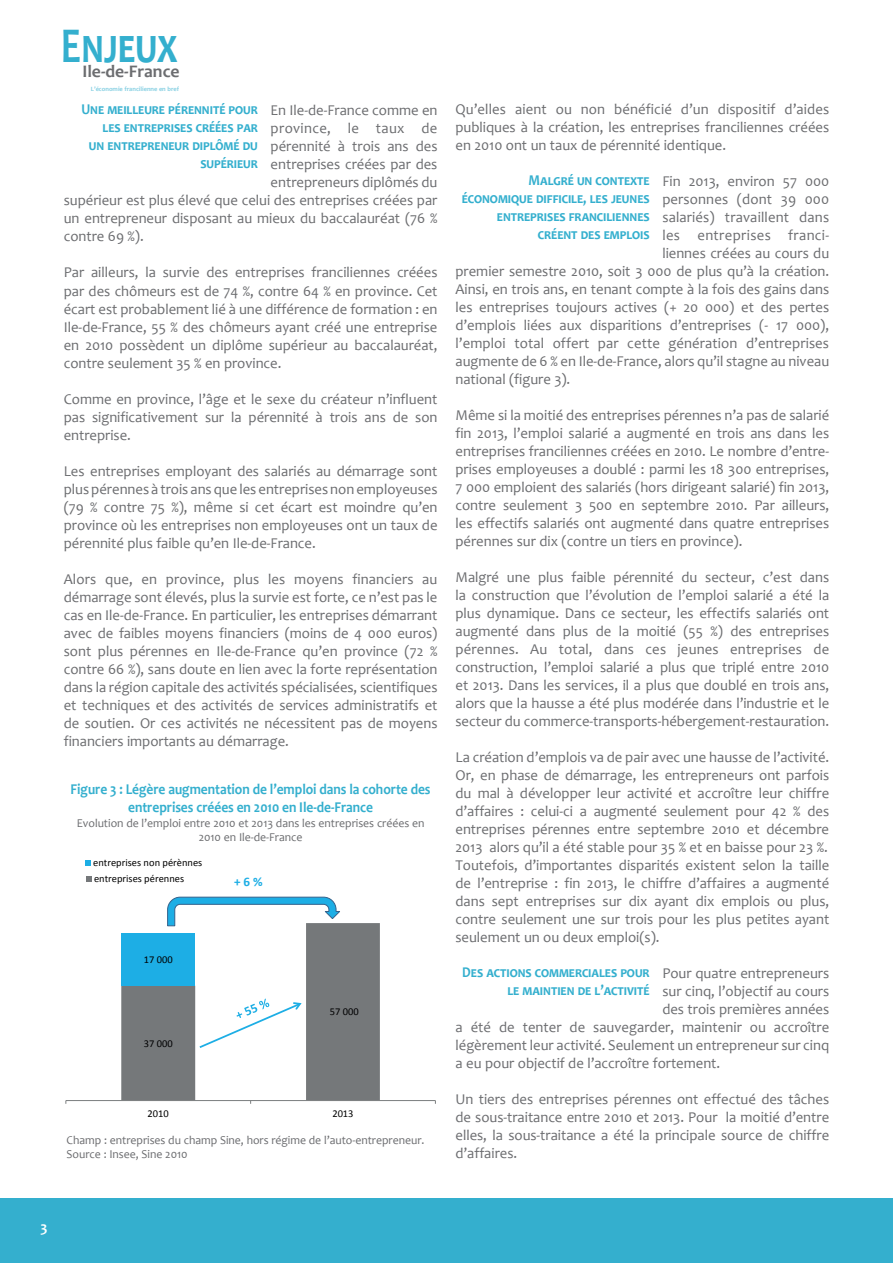
<style>
.page{position:relative;width:893px;height:1263px;background:#fff}
.page>*{position:absolute;margin:0;border:0;box-sizing:border-box;transform-origin:0 0}
.t1{font:700 50.4px "Candara";color:#34afce;scale:.77 1}
.t2{font:700 17.7px "Candara";color:#6c6d70}
.t3{font:15px/18px "Candara";color:#6c6d70;text-align:justify}
.t4{font:700 15px/18px "Candara";letter-spacing:.02em;color:#34afce;text-align:right;scale:.9 1}
.t5{font:700 15px/18px "Candara";color:#34afce;text-align:center;scale:.9 1}
.t6{font:700 15px/18px "Candara";letter-spacing:.105em;color:#34afce;text-align:right;scale:.9 1}
.t7{font:15px "Candara";letter-spacing:.025em;color:#6c6d70}
.t8{font:15px "Candara";letter-spacing:.02em;color:#6c6d70}
.t9{font:700 15px "Candara";color:#fff}
.t10{font:700 13.05px "Calibri";color:#1daee5}
.t11{font:12px/14.4px "Candara";color:#6c6d70;text-align:center}
.t12{font:10.5px/16px "Calibri";color:#000001}
.t13{font:700 6.45px "Candara";color:#85cfe2}
</style>
<div class="page">
<div style="left:0;top:1198px;width:893px;height:65px;background:#34afce"></div>
<svg style="left:121px;top:923px;width:259px;height:177px;fill:#75787a"></svg>
<div style="left:121px;top:934px;width:74px;height:52px;background:#1daee5"></div>
<hr style="left:66px;top:1100px;width:369px;height:1px;background:#7b7e7f">
<svg style="left:85px;top:860px;width:6px;height:6px"></svg>
<svg style="left:86px;top:876px;width:5px;height:6px"></svg>
<svg style="left:167px;top:897px;width:174px;height:29px"></svg>
<svg style="left:198px;top:999px;width:105px;height:50px"></svg>
<h1 class="t1" style="left:61px;top:14px;width:153px">Enjeux</h1>
<p class="t2" style="left:82px;top:61px;width:99px">Ile-de-France</p>
<p class="t13" style="left:91px;top:85px;width:90px">L’économie francilienne en bref</p>
<p class="t6" style="left:81px;top:100px;width:198px">Une meilleure pérennité pour les entreprises créées par<br>un entrepreneur diplômé du supérieur</p>
<p class="t3" style="left:271px;top:101px;width:168px">En Ile-de-France comme en</p>
<p class="t8" style="left:271px;top:119px;width:168px">province, le taux de</p>
<p class="t3" style="left:271px;top:137px;width:168px">pérennité à trois ans des</p>
<p class="t3" style="left:271px;top:155px;width:168px">entreprises créées par des</p>
<p class="t3" style="left:271px;top:173px;width:168px">entrepreneurs diplômés du</p>
<p class="t3" style="left:64px;top:191px;width:375px">supérieur est plus élevé que celui des entreprises créées par</p>
<p class="t3" style="left:64px;top:209px;width:375px">un entrepreneur disposant au mieux du baccalauréat (76 %</p>
<p class="t3" style="left:64px;top:227px;width:81px">contre 69 %).</p>
<p class="t3" style="left:64px;top:263px;width:375px">Par ailleurs, la survie des entreprises franciliennes créées par des chômeurs est de 74 %, contre 64 % en province. Cet écart est probablement lié à une différence de formation : en Ile-de-France, 55 % des chômeurs ayant créé une entreprise en 2010 possèdent un diplôme supérieur au baccalauréat, contre seulement 35 % en province.</p>
<p class="t3" style="left:64px;top:389px;width:375px">Comme en province, l’âge et le sexe du créateur n’influent pas significativement sur la pérennité à trois ans de son entreprise.</p>
<p class="t3" style="left:64px;top:461px;width:375px">Les entreprises employant des salariés au démarrage sont plus pérennes à trois ans que les entreprises non employeuses (79 % contre 75 %), même si cet écart est moindre qu’en province où les entreprises non employeuses ont un taux de pérennité plus faible qu’en Ile-de-France.</p>
<p class="t3" style="left:64px;top:569px;width:375px">Alors que, en province, plus les moyens financiers au démarrage sont élevés, plus la survie est forte, ce n’est pas le cas en Ile-de-France. En particulier, les entreprises démarrant avec de faibles moyens financiers (moins de 4 000 euros) sont plus pérennes en Ile-de-France qu’en province (72 % contre 66 %), sans doute en lien avec la forte représentation dans la région capitale des activités spécialisées, scientifiques et techniques et des activités de services administratifs et de soutien. Or ces activités ne nécessitent pas de moyens financiers importants au démarrage.</p>
<p class="t5" style="left:71px;top:780px;width:401px">Figure 3 : Légère augmentation de l’emploi dans la cohorte des entreprises créées en 2010 en Ile-de-France</p>
<p class="t11" style="left:77px;top:815px;width:349px">Evolution de l’emploi entre 2010 et 2013 dans les entreprises créées en<br>2010 en Ile-de-France</p>
<p class="t12" style="left:93px;top:854px;width:111px">entreprises non pérènnes entreprises pérennes</p>
<p class="t12" style="left:144px;top:952px;width:30px">17 000</p>
<p class="t12" style="left:144px;top:1035px;width:30px">37 000</p>
<p class="t10" style="left:234px;top:873px;width:30px">+6%</p>
<p class="t12" style="left:330px;top:1004px;width:30px">57 000</p>
<p class="t12" style="left:148px;top:1105px;width:23px">2010</p>
<p class="t12" style="left:332px;top:1105px;width:23px">2013</p>
<p class="t11" style="left:67px;top:1132px;width:359px">Champ : entreprises du champ Sine, hors régime de l’auto-entrepreneur.</p>
<p class="t11" style="left:67px;top:1147px;width:123px">Source : Insee, Sine 2010</p>
<p class="t3" style="left:455px;top:100px;width:375px">Qu’elles aient ou non bénéficié d’un dispositif d’aides publiques à la création, les entreprises franciliennes créées en 2010 ont un taux de pérennité identique.</p>
<p class="t4" style="left:462px;top:170px;width:210px">Malgré un contexte économique difficile, les jeunes entreprises franciliennes créent des emplois</p>
<p class="t3" style="left:662px;top:172px;width:168px">Fin 2013, environ 57 000</p>
<p class="t3" style="left:662px;top:190px;width:168px">personnes (dont 39 000</p>
<p class="t3" style="left:662px;top:208px;width:168px">salariés) travaillent dans</p>
<p class="t7" style="left:662px;top:226px;width:168px">les entreprises franci-</p>
<p class="t3" style="left:662px;top:244px;width:168px">liennes créées au cours du</p>
<p class="t3" style="left:455px;top:262px;width:375px">premier semestre 2010, soit 3 000 de plus qu’à la création.</p>
<p class="t3" style="left:455px;top:280px;width:375px">Ainsi, en trois ans, en tenant compte à la fois des gains dans</p>
<p class="t3" style="left:455px;top:298px;width:375px">les entreprises toujours actives (+ 20 000) et des pertes</p>
<p class="t3" style="left:455px;top:316px;width:375px">d’emplois liées aux disparitions d’entreprises (- 17 000),</p>
<p class="t3" style="left:455px;top:334px;width:375px">l’emploi total offert par cette génération d’entreprises</p>
<p class="t3" style="left:455px;top:352px;width:375px">augmente de 6 % en Ile-de-France, alors qu’il stagne au niveau</p>
<p class="t3" style="left:455px;top:370px;width:116px">national (figure 3).</p>
<p class="t3" style="left:455px;top:406px;width:375px">Même si la moitié des entreprises pérennes n’a pas de salarié fin 2013, l’emploi salarié a augmenté en trois ans dans les entreprises franciliennes créées en 2010. Le nombre d’entre&shy;prises employeuses a doublé : parmi les 18 300 entreprises, 7 000 emploient des salariés (hors dirigeant salarié) fin 2013, contre seulement 3 500 en septembre 2010. Par ailleurs, les effectifs salariés ont augmenté dans quatre entreprises pérennes sur dix (contre un tiers en province).</p>
<p class="t3" style="left:455px;top:568px;width:375px">Malgré une plus faible pérennité du secteur, c’est dans la construction que l’évolution de l’emploi salarié a été la plus dynamique. Dans ce secteur, les effectifs salariés ont augmenté dans plus de la moitié (55 %) des entreprises pérennes. Au total, dans ces jeunes entreprises de construction, l’emploi salarié a plus que triplé entre 2010 et 2013. Dans les services, il a plus que doublé en trois ans, alors que la hausse a été plus modérée dans l’industrie et le secteur du commerce-transports-hébergement-restauration.</p>
<p class="t3" style="left:455px;top:748px;width:375px">La création d’emplois va de pair avec une hausse de l’activité.<br>Or, en phase de démarrage, les entrepreneurs ont parfois du mal à développer leur activité et accroître leur chiffre d’affaires : celui-ci a augmenté seulement pour 42 % des entreprises pérennes entre septembre 2010 et décembre 2013 alors qu’il a été stable pour 35 % et en baisse pour 23 %.</p>
<p class="t3" style="left:455px;top:856px;width:375px">Toutefois, d’importantes disparités existent selon la taille de l’entreprise : fin 2013, le chiffre d’affaires a augmenté dans sept entreprises sur dix ayant dix emplois ou plus, contre seulement une sur trois pour les plus petites ayant seulement un ou deux emploi(s).</p>
<p class="t4" style="left:462px;top:963px;width:210px">Des actions commerciales pour le maintien de l’activité</p>
<p class="t3" style="left:662px;top:964px;width:168px">Pour quatre entrepreneurs</p>
<p class="t3" style="left:662px;top:982px;width:168px">sur cinq, l’objectif au cours</p>
<p class="t3" style="left:662px;top:1000px;width:168px">des trois premières années</p>
<p class="t3" style="left:455px;top:1018px;width:375px">a été de tenter de sauvegarder, maintenir ou accroître</p>
<p class="t3" style="left:455px;top:1036px;width:375px">légèrement leur activité. Seulement un entrepreneur sur cinq</p>
<p class="t3" style="left:455px;top:1054px;width:266px">a eu pour objectif de l’accroître fortement.</p>
<p class="t3" style="left:455px;top:1090px;width:375px">Un tiers des entreprises pérennes ont effectué des tâches de sous-traitance entre 2010 et 2013. Pour la moitié d’entre elles, la sous-traitance a été la principale source de chiffre d’affaires.</p>
<p class="t9" style="left:40px;top:1218px;width:9px">3</p>
</div>
